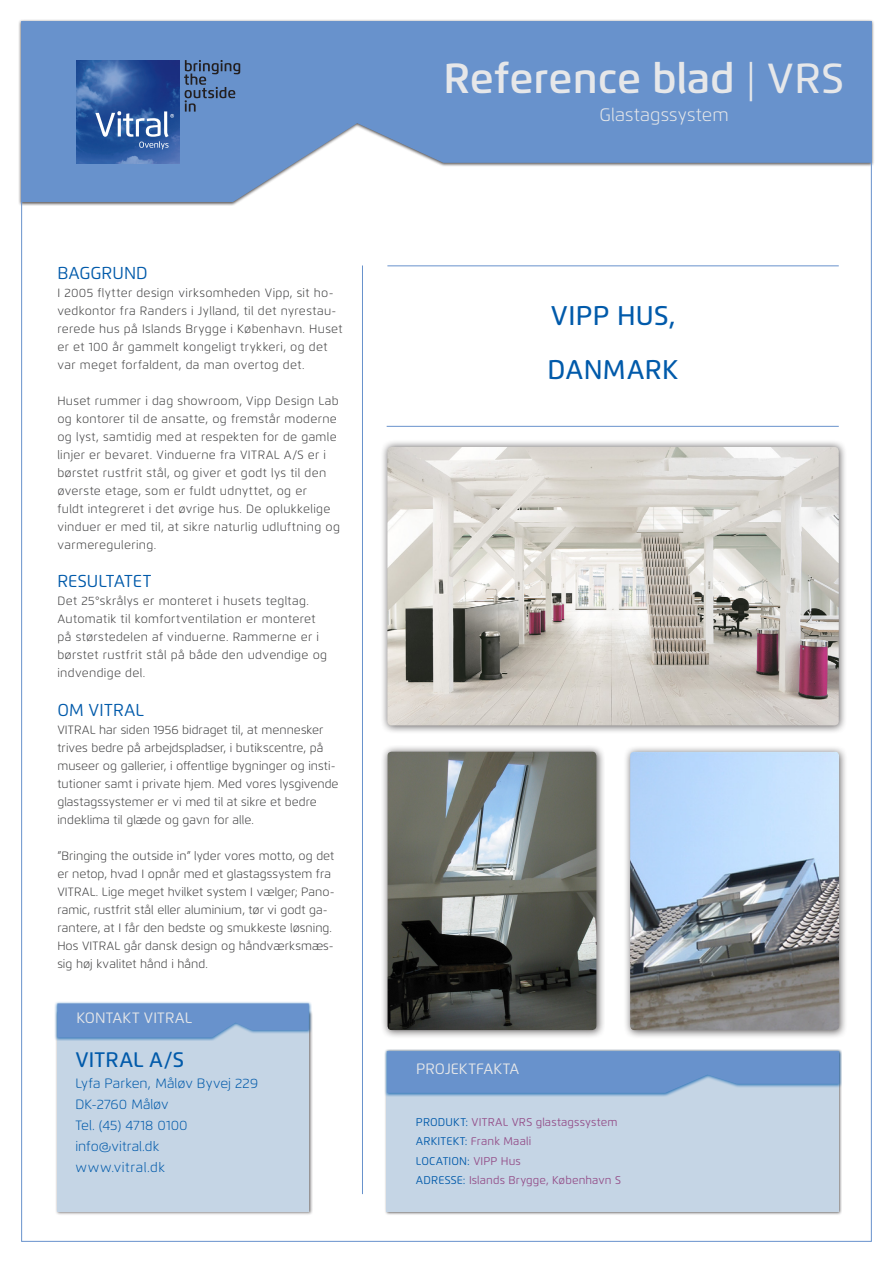
<style>
.page{position:relative;width:893px;height:1263px;background:#fff}
.page>*{position:absolute;margin:0;border:0;box-sizing:border-box;transform-origin:0 0}
.t1{font:600 42px "Flexo";color:#e6e7e9}
.t2{font:500 27px "Flexo";letter-spacing:.01em;color:#015aaa}
.t3{font:500 21px "Flexo";letter-spacing:.01em;color:#015aaa}
.t4{font:300 18px "Flexo";letter-spacing:.005em;color:#e6e7e9}
.t5{font:17.25px "Flexo";color:#015aaa}
.t6{font:15px "Flexo";color:#e6e7e9}
.t7{font:300 13.5px "Flexo";letter-spacing:.005em;color:#015aaa}
.t8{font:300 13.5px "Flexo";letter-spacing:.04em;color:#015aaa}
.t9{font:300 12px/18px "Flexo";letter-spacing:.025em;color:#3e3e3f}
.t10{font:300 12px/18px "Flexo";color:#3e3e3f}
.t11{font:11.25px "Flexo";letter-spacing:.01em;color:#944f89}
.t12{font:11.25px "Flexo";letter-spacing:.01em;color:#015aaa}
.s1{font-weight:300}
.s2{font-weight:500}
.s3{color:#015aaa}
.s4{color:#944f89}
</style>
<div class="page">
<div style="left:55px;top:1010px;width:258px;height:205px;background:#231f20;opacity:.6"></div>
<div style="left:57px;top:1012px;width:252px;height:199px;background:#c5d5e5"></div>
<hr style="left:362px;top:265px;width:1px;height:929px;background:#6892cc">
<hr style="left:387px;top:265px;width:452px;height:1px;background:#6892cc">
<hr style="left:387px;top:426px;width:452px;height:1px;background:#6892cc">
<div style="left:54px;top:1001px;width:258px;height:40px;background:#015aaa;opacity:.75"></div>
<svg style="left:57px;top:1003px;width:252px;height:34px;background:#6e97cd"></svg>
<div style="left:18px;top:19px;width:857px;height:187px;background:#231f20;opacity:.75"></div>
<svg style="left:23px;top:23px;width:847px;height:179px;fill:#6892cc"></svg>
<div style="left:380px;top:439px;width:468px;height:295px;background:#231f20;opacity:.75"></div>
<img style="left:387px;top:447px;width:452px;height:278px">
<div style="left:384px;top:1049px;width:458px;height:166px;background:#231f20;opacity:.75"></div>
<div style="left:386px;top:1051px;width:452px;height:160px;background:#c5d5e5"></div>
<div style="left:384px;top:1049px;width:458px;height:48px;background:#015aaa;opacity:.75"></div>
<svg style="left:387px;top:1051px;width:452px;height:42px;background:#6e96cd"></svg>
<img style="left:77px;top:60px;width:103px;height:103px">
<svg style="left:95px;top:111px;width:79px;height:38px;background:#5377af"></svg>
<svg style="left:184px;top:60px;width:56px;height:52px;background:#597aa9"></svg>
<div style="left:381px;top:744px;width:224px;height:294px;background:#231f20;opacity:.75"></div>
<img style="left:387px;top:752px;width:209px;height:278px">
<div style="left:623px;top:745px;width:224px;height:294px;background:#231f20;opacity:.75"></div>
<img style="left:630px;top:752px;width:209px;height:278px">
<p class="t5" style="left:57px;top:263px;width:92px">BAGGRUND</p>
<p class="t9" style="left:57px;top:284px;width:287px">I 2005 flytter design virksomheden Vipp, sit ho&shy;vedkontor fra Randers i Jylland, til det nyrestau&shy;rerede hus på Islands Brygge i København. Huset er et 100 år gammelt kongeligt trykkeri, og det var meget forfaldent, da man overtog det.</p>
<p class="t9" style="left:57px;top:392px;width:284px">Huset rummer i dag showroom, Vipp Design Lab og kontorer til de ansatte, og fremstår moderne og lyst, samtidig med at respekten for de gamle linjer er bevaret. Vinduerne fra VITRAL A/S er i børstet rustfrit stål, og giver et godt lys til den øverste etage, som er fuldt udnyttet, og er<br>fuldt integreret i det øvrige hus. De oplukkelige vinduer er med til, at sikre naturlig udluftning og varmeregulering.</p>
<p class="t5" style="left:57px;top:570px;width:96px">RESULTATET</p>
<p class="t9" style="left:57px;top:591px;width:271px">Det 25°skrålys er monteret i husets tegltag.<br>Automatik til komfortventilation er monteret på størstedelen af vinduerne. Rammerne er i børstet rustfrit stål på både den udvendige og indvendige del.</p>
<p class="t5" style="left:57px;top:699px;width:88px">OM VITRAL</p>
<p class="t10" style="left:57px;top:720px;width:283px">VITRAL har siden 1956 bidraget til, at mennesker trives bedre på arbejdspladser, i butikscentre, på museer og gallerier, i offentlige bygninger og insti&shy;tutioner samt i private hjem. Med vores lysgivende glastagssystemer er vi med til at sikre et bedre indeklima til glæde og gavn for alle.</p>
<p class="t10" style="left:57px;top:846px;width:279px">”Bringing the outside in” lyder vores motto, og det er netop, hvad I opnår med et glastagssystem fra VITRAL. Lige meget hvilket system I vælger; Pano&shy;ramic, rustfrit stål eller aluminium, tør vi godt ga&shy;rantere, at I får den bedste og smukkeste løsning.<br>Hos VITRAL går dansk design og håndværksmæs&shy;sig høj kvalitet hånd i hånd.</p>
<p class="t6" style="left:77px;top:1008px;width:117px">KONTAKT VITRAL</p>
<p class="t3" style="left:75px;top:1047px;width:110px">VITRAL A/S</p>
<p class="t7" style="left:75px;top:1075px;width:184px">Lyfa Parken, Måløv Byvej 229</p>
<p class="t7" style="left:75px;top:1096px;width:95px">DK-2760 Måløv</p>
<p class="t7" style="left:75px;top:1117px;width:114px">Tel. (45) 4718 0100</p>
<p class="t7" style="left:75px;top:1138px;width:85px">info@vitral.dk</p>
<p class="t8" style="left:75px;top:1159px;width:91px">www.vitral.dk</p>
<p class="t1" style="left:443px;top:53px;width:402px">Reference blad <span class="s1">|</span> <span class="s2">VRS</span></p>
<p class="t4" style="left:600px;top:103px;width:131px">Glastagssystem</p>
<p class="t2" style="left:551px;top:300px;width:126px">VIPP HUS,</p>
<p class="t2" style="left:548px;top:354px;width:132px">DANMARK</p>
<p class="t6" style="left:416px;top:1060px;width:105px">PROJEKTFAKTA</p>
<p class="t11" style="left:416px;top:1115px;width:203px"><span class="s3">PRODUKT:</span> VITRAL VRS glastagssystem</p>
<p class="t11" style="left:416px;top:1134px;width:117px"><span class="s3">ARKITEKT:</span> Frank Maali</p>
<p class="t12" style="left:416px;top:1154px;width:106px">LOCATION: <span class="s4">VIPP Hus</span></p>
<p class="t11" style="left:416px;top:1173px;width:207px"><span class="s3">ADRESSE:</span> Islands Brygge, København S</p>
</div>
